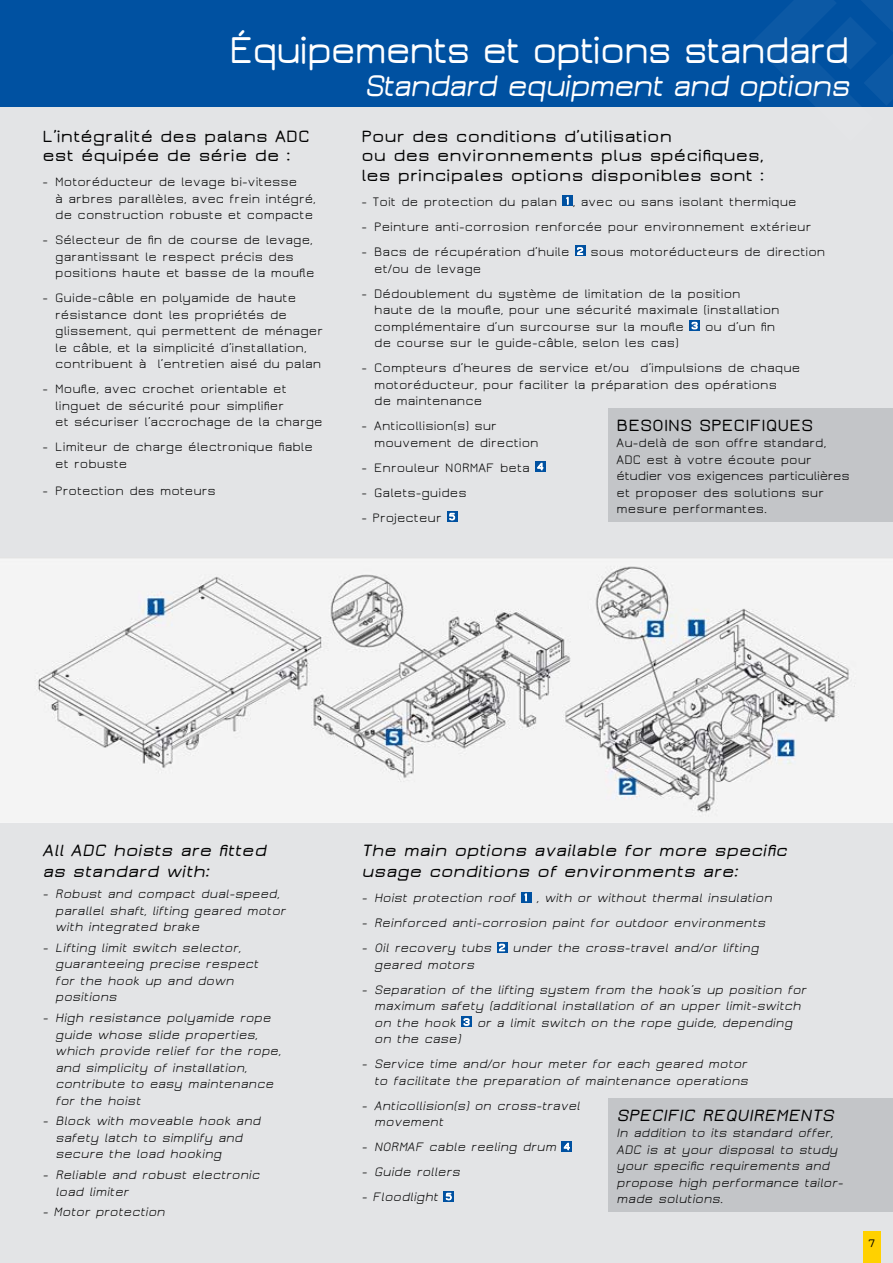
<style>
.page{position:relative;width:893px;height:1263px;background:#fff}
.page>*{position:absolute;margin:0;border:0;box-sizing:border-box;transform-origin:0 0}
.t1{font:600 41.25px "Jura";letter-spacing:-.05em;color:#fff;scale:.91 1}
.t2{font:600 33px "Jura";color:#fff;scale:.91 1}
.t3{font:600 18px/19.5px "Jura";color:#000}
.t4{font:italic 600 18px/21px "Jura";color:#000}
.t5{font:13.5px/16.5px "Jura";color:#000}
.t6{font:italic 13.5px/16.5px "Jura";color:#000}
.t7{font:600 12px "Jura";color:#000}
.s1{font-weight:600;font-size:10.5px;color:#fff}
.s2{font-weight:600;font-style:normal;font-size:10.5px;color:#fff}
</style>
<div class="page">
<div style="left:0;top:106px;width:893px;height:1157px;background:#e3e4e6"></div>
<img style="left:0;top:559px;width:893px;height:263px">
<div style="left:0;top:0;width:893px;height:106px;background:#0051a1"></div>
<svg style="left:751px;top:0;width:142px;height:107px"></svg>
<div style="left:563px;top:196px;width:10px;height:10px;background:#0051a1"></div>
<svg style="left:566px;top:196px;width:3px;height:9px"></svg>
<div style="left:575px;top:246px;width:10px;height:10px;background:#0051a1"></div>
<svg style="left:577px;top:247px;width:7px;height:8px"></svg>
<div style="left:689px;top:320px;width:11px;height:10px;background:#0051a1"></div>
<svg style="left:691px;top:321px;width:7px;height:9px"></svg>
<div style="left:535px;top:461px;width:10px;height:10px;background:#0051a1"></div>
<svg style="left:537px;top:462px;width:7px;height:9px"></svg>
<div style="left:447px;top:511px;width:10px;height:10px;background:#0051a1"></div>
<svg style="left:449px;top:512px;width:6px;height:9px"></svg>
<div style="left:521px;top:892px;width:10px;height:10px;background:#0051a1"></div>
<svg style="left:524px;top:893px;width:3px;height:8px"></svg>
<div style="left:497px;top:942px;width:10px;height:10px;background:#0051a1"></div>
<svg style="left:499px;top:943px;width:7px;height:8px"></svg>
<div style="left:461px;top:1017px;width:11px;height:10px;background:#0051a1"></div>
<svg style="left:463px;top:1018px;width:7px;height:8px"></svg>
<div style="left:562px;top:1141px;width:10px;height:10px;background:#0051a1"></div>
<svg style="left:563px;top:1142px;width:7px;height:9px"></svg>
<div style="left:444px;top:1191px;width:10px;height:10px;background:#0051a1"></div>
<svg style="left:445px;top:1192px;width:7px;height:9px"></svg>
<div style="left:608px;top:408px;width:285px;height:113px;background:#c3c5c8"></div>
<div style="left:608px;top:1098px;width:285px;height:114px;background:#c3c5c8"></div>
<div style="left:863px;top:1231px;width:17px;height:32px;background:#ffd100"></div>
<h1 class="t1" style="left:229px;top:29px;width:684px">Équipements et options standard</h1>
<h2 class="t2" style="left:364px;top:69px;width:541px">Standard equipment and options</h2>
<h3 class="t3" style="left:43px;top:127px;width:269px">L’intégralité des palans ADC est équipée de série de :</h3>
<p class="t5" style="left:55px;top:174px;width:262px;text-indent:-13px">- Motoréducteur de levage bi-vitesse<br>à arbres parallèles, avec frein intégré, de construction robuste et compacte</p>
<p class="t5" style="left:55px;top:232px;width:261px;text-indent:-13px">- Sélecteur de fin de course de levage, garantissant le respect précis des positions haute et basse de la moufle</p>
<p class="t5" style="left:55px;top:290px;width:269px;text-indent:-13px">- Guide-câble en polyamide de haute résistance dont les propriétés de glissement, qui permettent de ménager le câble, et la simplicité d’installation, contribuent à l’entretien aisé du palan</p>
<p class="t5" style="left:55px;top:381px;width:269px;text-indent:-13px">- Moufle, avec crochet orientable et linguet de sécurité pour simplifier<br>et sécuriser l’accrochage de la charge</p>
<p class="t5" style="left:55px;top:439px;width:259px;text-indent:-13px">- Limiteur de charge électronique fiable et robuste</p>
<p class="t5" style="left:43px;top:482px;width:175px">- Protection des moteurs</p>
<h3 class="t3" style="left:361px;top:127px;width:404px">Pour des conditions d’utilisation<br>ou des environnements plus spécifiques, les principales options disponibles sont :</h3>
<p class="t5" style="left:361px;top:194px;width:437px">- Toit de protection du palan <span class="s1">1</span> , avec ou sans isolant thermique</p>
<p class="t5" style="left:361px;top:219px;width:451px">- Peinture anti-corrosion renforcée pour environnement extérieur</p>
<p class="t5" style="left:374px;top:244px;width:453px;text-indent:-13px">- Bacs de récupération d’huile <span class="s1">2</span> sous motoréducteurs de direction et/ou de levage</p>
<p class="t5" style="left:374px;top:285px;width:407px;text-indent:-13px">- Dédoublement du système de limitation de la position haute de la moufle, pour une sécurité maximale (installation complémentaire d’un surcourse sur la moufle <span class="s1">3</span> ou d’un fin de course sur le guide-câble, selon les cas)</p>
<p class="t5" style="left:374px;top:360px;width:428px;text-indent:-13px">- Compteurs d’heures de service et/ou d’impulsions de chaque motoréducteur, pour faciliter la préparation des opérations<br>de maintenance</p>
<p class="t5" style="left:374px;top:418px;width:166px;text-indent:-13px">- Anticollision(s) sur mouvement de direction</p>
<p class="t5" style="left:361px;top:459px;width:184px">- Enrouleur NORMAF beta <span class="s1">4</span></p>
<p class="t5" style="left:361px;top:484px;width:107px">- Galets-guides</p>
<p class="t5" style="left:361px;top:509px;width:96px">- Projecteur <span class="s1">5</span></p>
<h3 class="t3" style="left:617px;top:415px;width:198px">BESOINS SPECIFIQUES</h3>
<p class="t5" style="left:617px;top:435px;width:235px">Au-delà de son offre standard,<br>ADC est à votre écoute pour étudier vos exigences particulières et proposer des solutions sur mesure performantes.</p>
<h3 class="t4" style="left:43px;top:840px;width:229px">All ADC hoists are fitted as standard with:</h3>
<p class="t6" style="left:55px;top:886px;width:234px;text-indent:-13px">- Robust and compact dual-speed, parallel shaft, lifting geared motor with integrated brake</p>
<p class="t6" style="left:55px;top:939px;width:207px;text-indent:-13px">- Lifting limit switch selector, guaranteeing precise respect for the hook up and down positions</p>
<p class="t6" style="left:55px;top:1010px;width:229px;text-indent:-13px">- High resistance polyamide rope guide whose slide properties, which provide relief for the rope, and simplicity of installation, contribute to easy maintenance for the hoist</p>
<p class="t6" style="left:55px;top:1113px;width:209px;text-indent:-13px">- Block with moveable hook and safety latch to simplify and secure the load hooking</p>
<p class="t6" style="left:55px;top:1167px;width:208px;text-indent:-13px">- Reliable and robust electronic load limiter</p>
<p class="t6" style="left:43px;top:1204px;width:126px">- Motor protection</p>
<h3 class="t4" style="left:361px;top:840px;width:431px">The main options available for more specific usage conditions of environments are:</h3>
<p class="t6" style="left:361px;top:890px;width:415px">- Hoist protection roof <span class="s2">1</span> , with or without thermal insulation</p>
<p class="t6" style="left:361px;top:915px;width:408px">- Reinforced anti-corrosion paint for outdoor environments</p>
<p class="t6" style="left:374px;top:940px;width:389px;text-indent:-13px">- Oil recovery tubs <span class="s2">2</span> under the cross-travel and/or lifting geared motors</p>
<p class="t6" style="left:374px;top:981px;width:436px;text-indent:-13px">- Separation of the lifting system from the hook’s up position for maximum safety (additional installation of an upper limit-switch on the hook <span class="s2">3</span> or a limit switch on the rope guide, depending on the case)</p>
<p class="t6" style="left:361px;top:1056px;width:391px;text-align:right">- Service time and/or hour meter for each geared motor to facilitate the preparation of maintenance operations</p>
<p class="t6" style="left:374px;top:1097px;width:210px;text-indent:-13px">- Anticollision(s) on cross-travel movement</p>
<p class="t6" style="left:361px;top:1139px;width:210px">- NORMAF cable reeling drum <span class="s2">4</span></p>
<p class="t6" style="left:361px;top:1164px;width:103px">- Guide rollers</p>
<p class="t6" style="left:361px;top:1189px;width:92px">- Floodlight <span class="s2">5</span></p>
<h3 class="t4" style="left:617px;top:1105px;width:222px">SPECIFIC REQUIREMENTS</h3>
<p class="t6" style="left:617px;top:1125px;width:230px">In addition to its standard offer,<br>ADC is at your disposal to study your specific requirements and propose high performance tailor&shy;made solutions.</p>
<p class="t7" style="left:868px;top:1237px;width:9px">7</p>
</div>
